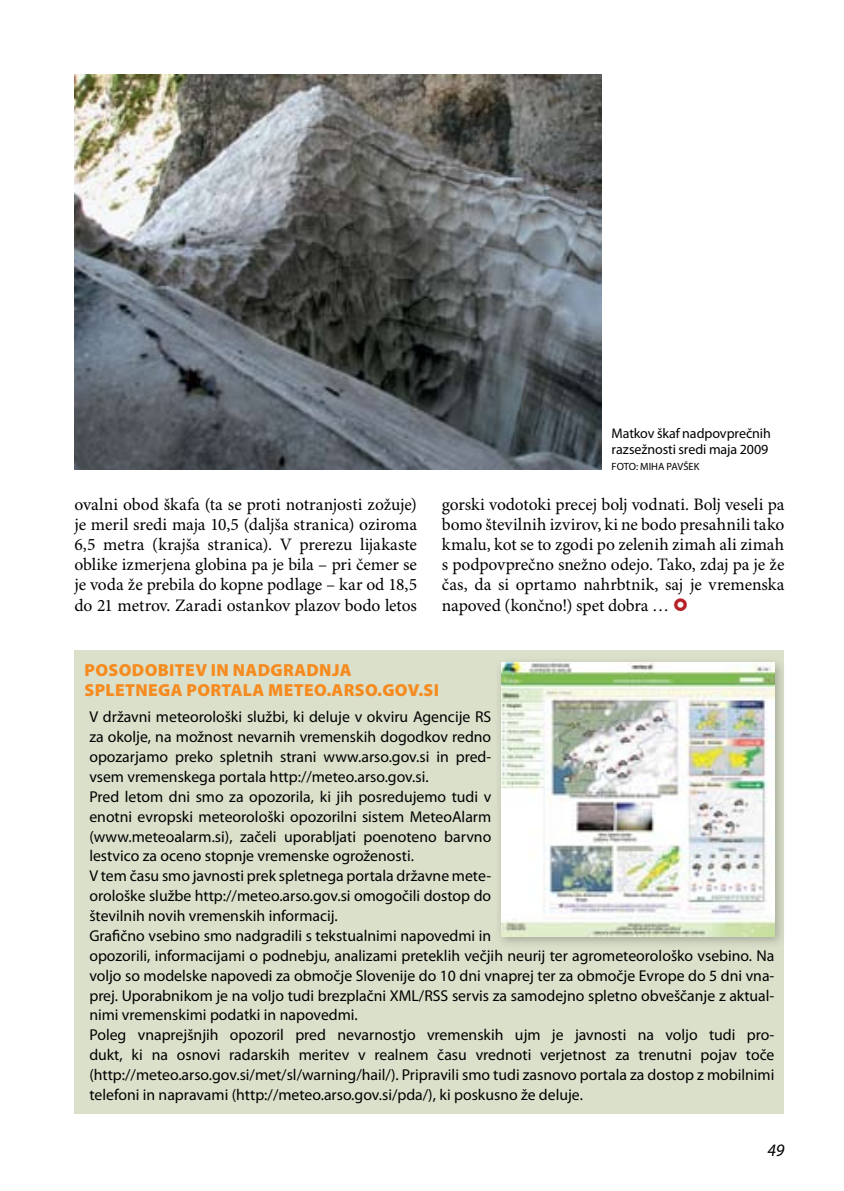
<style>
.page{position:relative;width:844px;height:1191px;background:#fff}
.page>*{position:absolute;margin:0;border:0;box-sizing:border-box;transform-origin:0 0}
.t1{font:17.5px/20.1px "Minion Pro";letter-spacing:-.005em;color:#000;text-align:justify}
.t2{font:900 17.5px "Myriad Pro";color:#f68b1f}
.t3{font:italic 17.5px "Myriad Pro";color:#000}
.t4{font:15.75px/19.8px "Myriad Pro";color:#000}
.t5{font:14px/15.8px "Myriad Pro";letter-spacing:-.01em;color:#000}
.t6{font:10.5px "Myriad Pro";letter-spacing:-.005em;color:#000}
.s1{font-family:"Markacija";color:#b72026}
</style>
<div class="page">
<div style="left:74px;top:651px;width:710px;height:463px;background:#dbe0cb"></div>
<img style="left:74px;top:74px;width:527px;height:395px">
<div style="left:494px;top:655px;width:300px;height:300px;background:#000;opacity:.25"></div>
<img style="left:501px;top:662px;width:273px;height:274px">
<p class="t1" style="left:74px;top:495px;width:344px">ovalni obod škafa (ta se proti notranjosti zožuje) je meril sredi maja 10,5 (daljša stranica) oziroma 6,5 metra (krajša stranica). V prerezu lijakaste oblike izmerjena globina pa je bila – pri čemer se je voda že prebila do kopne podlage – kar od 18,5 do 21 metrov. Zaradi ostankov plazov bodo letos</p>
<p class="t5" style="left:611px;top:425px;width:161px">Matkov škaf nadpovprečnih razsežnosti sredi maja 2009</p>
<p class="t6" style="left:611px;top:459px;width:89px">FOTO: MIHA PAVŠEK</p>
<p class="t1" style="left:441px;top:495px;width:344px">gorski vodotoki precej bolj vodnati. Bolj veseli pa bomo številnih izvirov, ki ne bodo presahnili tako kmalu, kot se to zgodi po zelenih zimah ali zimah s podpovprečno snežno odejo. Tako, zdaj pa je že čas, da si oprtamo nahrbtnik, saj je vremenska napoved (končno!) spet dobra … <span class="s1">m</span></p>
<p class="t2" style="left:85px;top:658px;width:25px">POSODO</p>
<p class="t2" style="left:158px;top:658px;width:22px">BITEV</p>
<p class="t2" style="left:211px;top:658px;width:35px">IN NADGRADNJA</p>
<p class="t2" style="left:85px;top:678px;width:12px">SPLETNEGA</p>
<p class="t2" style="left:186px;top:678px;width:12px">PORTALA</p>
<p class="t2" style="left:268px;top:678px;width:13px">METEO</p>
<p class="t2" style="left:326px;top:678px;width:18px">.ARSO</p>
<p class="t2" style="left:377px;top:678px;width:19px">.GOV</p>
<p class="t2" style="left:418px;top:678px;width:13px">.SI</p>
<p class="t4" style="left:89px;top:707px;width:686px">V državni meteorološki službi, ki deluje v okviru Agencije RS<br>za okolje, na možnost nevarnih vremenskih dogodkov redno<br>opozarjamo preko spletnih strani www.arso.gov.si in pred-<br>vsem vremenskega portala http://meteo.arso.gov.si.<br>Pred letom dni smo za opozorila, ki jih posredujemo tudi v<br>enotni evropski meteorološki opozorilni sistem MeteoAlarm<br>(www.meteoalarm.si), začeli uporabljati poenoteno barvno<br>lestvico za oceno stopnje vremenske ogroženosti.<br>V tem času smo javnosti prek spletnega portala državne mete-<br>orološke službe http://meteo.arso.gov.si omogočili dostop do<br>številnih novih vremenskih informacij.<br>Grafično vsebino smo nadgradili s tekstualnimi napovedmi in<br>opozorili, informacijami o podnebju, analizami preteklih večjih neurij ter agrometeorološko vsebino. Na voljo so modelske napovedi za območje Slovenije do 10 dni vnaprej ter za območje Evrope do 5 dni vna&shy;prej. Uporabnikom je na voljo tudi brezplačni XML/RSS servis za samodejno spletno obveščanje z aktual&shy;nimi vremenskimi podatki in napovedmi.<br>Poleg vnaprejšnjih opozoril pred nevarnostjo vremenskih ujm je javnosti na voljo tudi pro&shy;dukt, ki na osnovi radarskih meritev v realnem času vrednoti verjetnost za trenutni pojav toče (http://meteo.arso.gov.si/met/sl/warning/hail/). Pripravili smo tudi zasnovo portala za dostop z mobilnimi telefoni in napravami (http://meteo.arso.gov.si/pda/), ki poskusno že deluje.</p>
<p class="t3" style="left:767px;top:1139px;width:18px">49</p>
</div>
